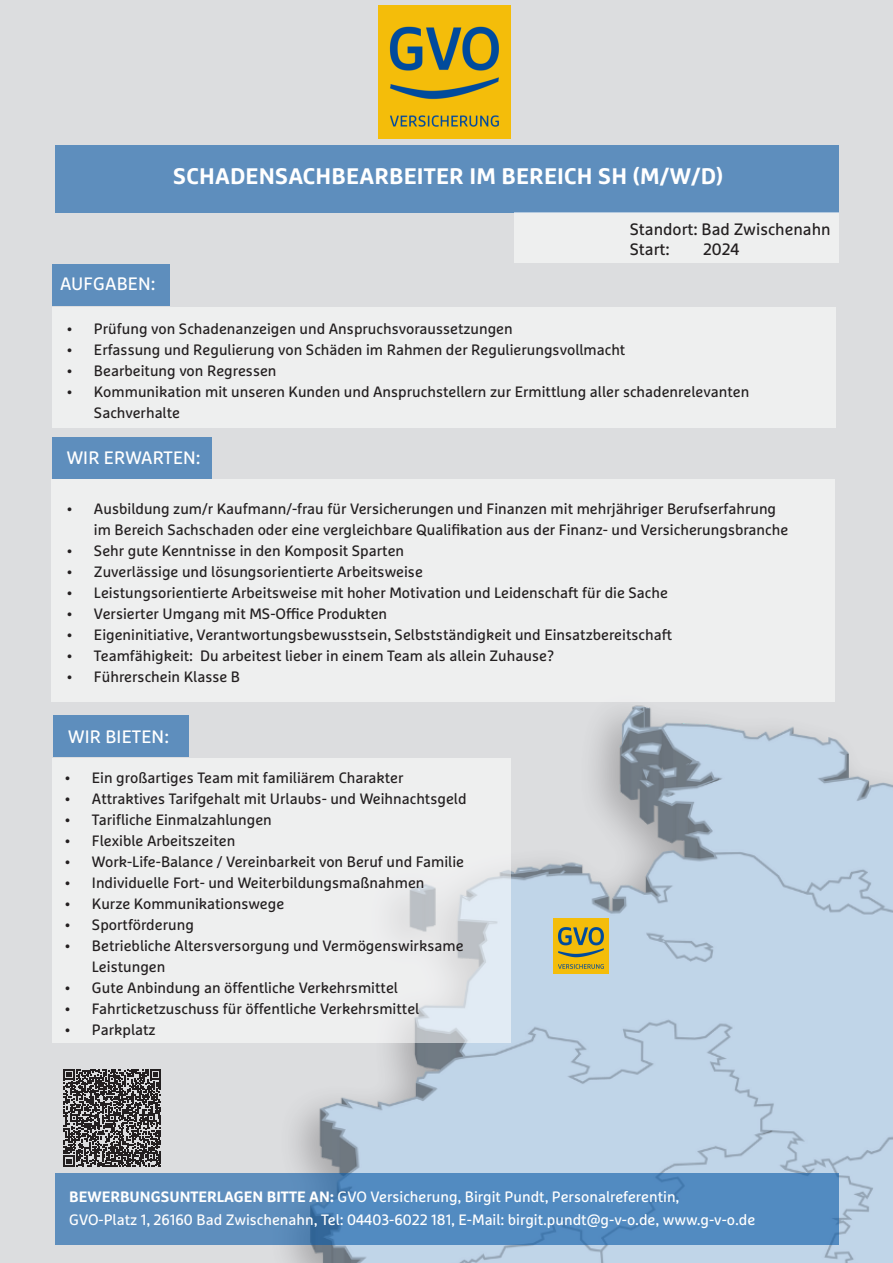
<style>
.page{position:relative;width:893px;height:1263px;background:#dcdddf}
.page>*{position:absolute;margin:0;border:0;box-sizing:border-box;transform-origin:0 0}
.t1{font:700 22.5px "Marselis OT";letter-spacing:.01em;color:#fff}
.t2{font:18px "Marselis OT";letter-spacing:.01em;color:#fff}
.t3{font:16.5px "Marselis OT";color:#231f20}
.t4{font:15px/21px "Marselis OT";color:#231f20}
.t5{font:15px "Marselis OT";color:#fff}
.s1{font-weight:700}
</style>
<div class="page">
<img style="left:283px;top:622px;width:610px;height:641px">
<img style="left:554px;top:919px;width:55px;height:55px">
<div style="left:51px;top:479px;width:783px;height:223px;background:#eeefef"></div>
<img style="left:378px;top:6px;width:133px;height:132px">
<div style="left:56px;top:145px;width:783px;height:68px;background:#5e8ebd"></div>
<div style="left:53px;top:265px;width:117px;height:41px;background:#5e8ebd"></div>
<div style="left:52px;top:307px;width:783px;height:120px;background:#eeefef"></div>
<div style="left:52px;top:438px;width:160px;height:41px;background:#5e8ebd"></div>
<div style="left:53px;top:716px;width:136px;height:41px;background:#5e8ebd"></div>
<svg style="left:53px;top:758px;width:458px;height:284px;fill:#eeefef"></svg>
<div style="left:55px;top:1173px;width:783px;height:71px;background:#528bc1"></div>
<div style="left:515px;top:213px;width:324px;height:50px;background:#eeefef"></div>
<svg style="left:63px;top:1069px;width:98px;height:98px"></svg>
<p class="t1" style="left:173px;top:162px;width:552px">SCHADENSACHBEARBEITER IM BEREICH SH (M/W/D)</p>
<p class="t3" style="left:630px;top:219px;width:203px">Standort: Bad Zwischenahn</p>
<p class="t3" style="left:630px;top:239px;width:42px">Start:</p>
<p class="t3" style="left:703px;top:239px;width:38px">2024</p>
<p class="t2" style="left:60px;top:272px;width:97px">AUFGABEN:</p>
<p class="t4" style="left:67px;top:318px;width:447px">• Prüfung von Schadenanzeigen und Anspruchsvoraussetzungen</p>
<p class="t4" style="left:67px;top:339px;width:560px">• Erfassung und Regulierung von Schäden im Rahmen der Regulierungsvollmacht</p>
<p class="t4" style="left:67px;top:360px;width:211px">• Bearbeitung von Regressen</p>
<p class="t4" style="left:94px;top:381px;width:657px;text-indent:-27px">• Kommunikation mit unseren Kunden und Anspruchstellern zur Ermittlung aller schadenrelevanten<br>Sachverhalte</p>
<p class="t2" style="left:67px;top:447px;width:135px">WIR ERWARTEN:</p>
<p class="t4" style="left:94px;top:498px;width:696px;text-indent:-27px">• Ausbildung zum/r Kaufmann/-frau für Versicherungen und Finanzen mit mehrjähriger Berufserfahrung im Bereich Sachschaden oder eine vergleichbare Qualifikation aus der Finanz- und Versicherungsbranche</p>
<p class="t4" style="left:67px;top:540px;width:339px">• Sehr gute Kenntnisse in den Komposit Sparten</p>
<p class="t4" style="left:67px;top:561px;width:357px">• Zuverlässige und lösungsorientierte Arbeitsweise</p>
<p class="t4" style="left:67px;top:582px;width:602px">• Leistungsorientierte Arbeitsweise mit hoher Motivation und Leidenschaft für die Sache</p>
<p class="t4" style="left:67px;top:603px;width:322px">• Versierter Umgang mit MS-Office Produkten</p>
<p class="t4" style="left:67px;top:624px;width:607px">• Eigeninitiative, Verantwortungsbewusstsein, Selbstständigkeit und Einsatzbereitschaft</p>
<p class="t4" style="left:67px;top:645px;width:489px">• Teamfähigkeit: Du arbeitest lieber in einem Team als allein Zuhause?</p>
<p class="t4" style="left:67px;top:666px;width:175px">• Führerschein Klasse B</p>
<p class="t2" style="left:68px;top:726px;width:102px">WIR BIETEN:</p>
<p class="t4" style="left:65px;top:767px;width:340px">• Ein großartiges Team mit familiärem Charakter</p>
<p class="t4" style="left:65px;top:788px;width:403px">• Attraktives Tarifgehalt mit Urlaubs- und Weihnachtsgeld</p>
<p class="t4" style="left:65px;top:809px;width:208px">• Tarifliche Einmalzahlungen</p>
<p class="t4" style="left:65px;top:830px;width:172px">• Flexible Arbeitszeiten</p>
<p class="t4" style="left:65px;top:851px;width:401px">• Work-Life-Balance / Vereinbarkeit von Beruf und Familie</p>
<p class="t4" style="left:65px;top:872px;width:361px">• Individuelle Fort- und Weiterbildungsmaßnahmen</p>
<p class="t4" style="left:65px;top:893px;width:221px">• Kurze Kommunikationswege</p>
<p class="t4" style="left:65px;top:914px;width:130px">• Sportförderung</p>
<p class="t4" style="left:92px;top:935px;width:373px;text-indent:-27px">• Betriebliche Altersversorgung und Vermögenswirksame<br>Leistungen</p>
<p class="t4" style="left:65px;top:977px;width:335px">• Gute Anbindung an öffentliche Verkehrsmittel</p>
<p class="t4" style="left:65px;top:998px;width:356px">• Fahrticketzuschuss für öffentliche Verkehrsmittel</p>
<p class="t4" style="left:65px;top:1019px;width:92px">• Parkplatz</p>
<p class="t5" style="left:69px;top:1188px;width:612px"><span class="s1">BEWERBUNGSUNTERLAGEN BITTE AN:</span> GVO Versicherung, Birgit Pundt, Personalreferentin,</p>
<p class="t5" style="left:69px;top:1210px;width:688px">GVO-Platz 1, 26160 Bad Zwischenahn, Tel: 04403-6022 181, E-Mail: birgit.pundt@g-v-o.de, www.g-v-o.de</p>
</div>
